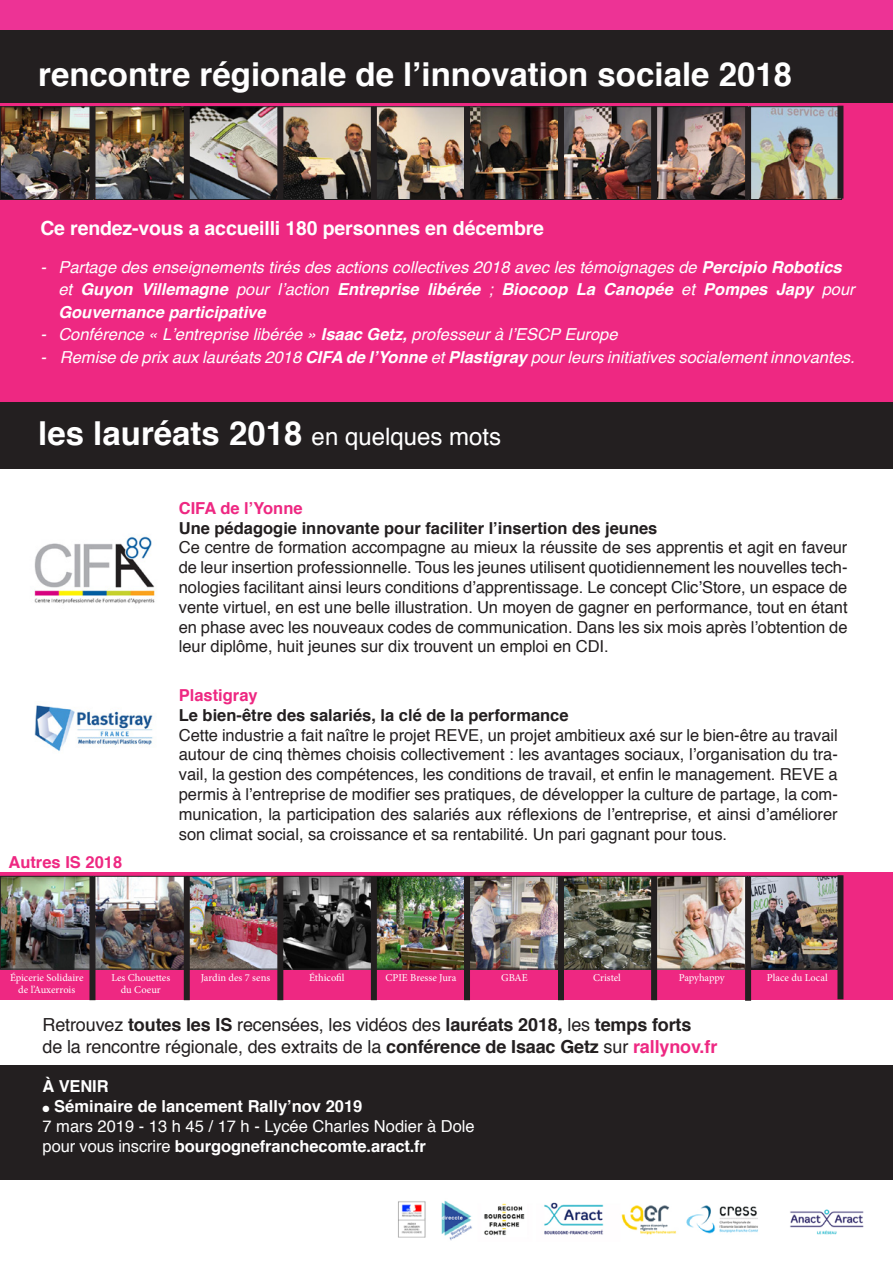
<style>
.page{position:relative;width:893px;height:1263px;background:#fff}
.page>*{position:absolute;margin:0;border:0;box-sizing:border-box;transform-origin:0 0}
.t1{font:700 33px "Helvetica";color:#fff}
.t2{font:700 19.5px "Helvetica";letter-spacing:-.01em;color:#fff}
.t3{font:18px "Helvetica";letter-spacing:-.01em;color:#231f20}
.t4{font:16.5px/19.8px "Helvetica";letter-spacing:-.005em;color:#231f20;text-align:justify}
.t5{font:italic 16.5px "Helvetica";color:#fff}
.t6{font:italic 700 16.5px/22.5px "Helvetica";color:#fff}
.t7{font:700 16.5px "Helvetica";color:#231f20}
.t8{font:700 16.5px "Helvetica";letter-spacing:-.01em;color:#fff}
.t9{font:16.5px "Helvetica";color:#fff}
.t10{font:700 16.5px "Helvetica";color:#ee2882}
.t11{font:10.5px "Minion Pro";color:#fff}
.s1{font-weight:700}
.s2{font-weight:400}
.s3{font-weight:400;font-size:24px}
.s4{font-weight:700;color:#ee2882}
</style>
<div class="page">
<div style="left:0;top:0;width:893px;height:108px;background:#231f20"></div>
<div style="left:0;top:1065px;width:893px;height:115px;background:#231f20"></div>
<img style="left:790px;top:1209px;width:74px;height:26px">
<img style="left:398px;top:1201px;width:360px;height:40px">
<img style="left:34px;top:536px;width:121px;height:68px">
<img style="left:34px;top:705px;width:119px;height:46px">
<div style="left:0;top:873px;width:893px;height:127px;background:#ee2882"></div>
<img style="left:2px;top:878px;width:835px;height:89px">
<div style="left:0;top:876px;width:94px;height:93px;border:1px solid #231f20"></div>
<div style="left:94px;top:876px;width:93px;height:93px;border:1px solid #231f20"></div>
<div style="left:187px;top:876px;width:94px;height:93px;border:1px solid #231f20"></div>
<div style="left:281px;top:876px;width:93px;height:93px;border:1px solid #231f20"></div>
<div style="left:374px;top:876px;width:94px;height:93px;border:1px solid #231f20"></div>
<div style="left:468px;top:876px;width:93px;height:93px;border:1px solid #231f20"></div>
<div style="left:561px;top:876px;width:94px;height:93px;border:1px solid #231f20"></div>
<div style="left:655px;top:876px;width:93px;height:93px;border:1px solid #231f20"></div>
<div style="left:748px;top:876px;width:94px;height:93px;border:1px solid #231f20"></div>
<div style="left:89px;top:876px;width:6px;height:124px;background:#231f20"></div>
<div style="left:184px;top:876px;width:6px;height:124px;background:#231f20"></div>
<div style="left:277px;top:876px;width:6px;height:124px;background:#231f20"></div>
<div style="left:371px;top:876px;width:6px;height:124px;background:#231f20"></div>
<div style="left:464px;top:876px;width:6px;height:124px;background:#231f20"></div>
<div style="left:558px;top:876px;width:6px;height:124px;background:#231f20"></div>
<div style="left:651px;top:876px;width:6px;height:124px;background:#231f20"></div>
<div style="left:745px;top:877px;width:6px;height:124px;background:#231f20"></div>
<div style="left:837px;top:875px;width:6px;height:124px;background:#231f20"></div>
<div style="left:0;top:0;width:893px;height:30px;background:#ed3395"></div>
<div style="left:0;top:103px;width:893px;height:336px;background:#ee2882"></div>
<img style="left:2px;top:108px;width:835px;height:90px">
<div style="left:0;top:106px;width:94px;height:94px;border:1px solid #231f20"></div>
<div style="left:94px;top:106px;width:93px;height:94px;border:1px solid #231f20"></div>
<div style="left:187px;top:106px;width:94px;height:94px;border:1px solid #231f20"></div>
<div style="left:281px;top:106px;width:93px;height:94px;border:1px solid #231f20"></div>
<div style="left:374px;top:106px;width:94px;height:94px;border:1px solid #231f20"></div>
<div style="left:468px;top:106px;width:93px;height:94px;border:1px solid #231f20"></div>
<div style="left:561px;top:106px;width:94px;height:94px;border:1px solid #231f20"></div>
<div style="left:655px;top:106px;width:93px;height:94px;border:1px solid #231f20"></div>
<div style="left:748px;top:106px;width:94px;height:94px;border:1px solid #231f20"></div>
<div style="left:89px;top:106px;width:6px;height:93px;background:#231f20"></div>
<div style="left:184px;top:106px;width:6px;height:93px;background:#231f20"></div>
<div style="left:277px;top:106px;width:6px;height:93px;background:#231f20"></div>
<div style="left:371px;top:106px;width:6px;height:93px;background:#231f20"></div>
<div style="left:464px;top:106px;width:6px;height:93px;background:#231f20"></div>
<div style="left:558px;top:106px;width:6px;height:93px;background:#231f20"></div>
<div style="left:651px;top:106px;width:6px;height:93px;background:#231f20"></div>
<div style="left:745px;top:107px;width:6px;height:93px;background:#231f20"></div>
<div style="left:837px;top:106px;width:6px;height:93px;background:#231f20"></div>
<div style="left:0;top:402px;width:893px;height:67px;background:#231f20"></div>
<p class="t1" style="left:38px;top:47px;width:755px">rencontre régionale de l’innovation sociale 2018</p>
<p class="t2" style="left:40px;top:213px;width:505px">Ce rendez-vous a accueilli 180 personnes en décembre</p>
<p class="t5" style="left:40px;top:254px;width:803px">- Partage des enseignements tirés des actions collectives 2018 avec les témoignages de <span class="s1">Percipio Robotics</span></p>
<p class="t6" style="left:58px;top:278px;width:798px"><span class="s2">et</span> Guyon Villemagne <span class="s2">pour l’action</span> Entreprise libérée <span class="s2">;</span> Biocoop La Canopée <span class="s2">et</span> Pompes Japy <span class="s2">pour<br></span>Gouvernance participative</p>
<p class="t5" style="left:40px;top:322px;width:579px">- Conférence « L’entreprise libérée » <span class="s1">Isaac Getz,</span> professeur à l’ESCP Europe</p>
<p class="t5" style="left:40px;top:344px;width:816px">- Remise de prix aux lauréats 2018 <span class="s1">CIFA de l’Yonne</span> et <span class="s1">Plastigray</span> pour leurs initiatives socialement innovantes.</p>
<p class="t1" style="left:38px;top:407px;width:464px">les lauréats 2018 <span class="s3">en quelques mots</span></p>
<p class="t10" style="left:9px;top:849px;width:115px">Autres IS 2018</p>
<p class="t10" style="left:179px;top:495px;width:125px">CIFA de l’Yonne</p>
<p class="t7" style="left:179px;top:514px;width:480px">Une pédagogie innovante pour faciliter l’insertion des jeunes</p>
<p class="t4" style="left:179px;top:538px;width:670px">Ce centre de formation accompagne au mieux la réussite de ses apprentis et agit en faveur de leur insertion professionnelle. Tous les jeunes utilisent quotidiennement les nouvelles tech&shy;nologies facilitant ainsi leurs conditions d’apprentissage. Le concept Clic’Store, un espace de vente virtuel, en est une belle illustration. Un moyen de gagner en performance, tout en étant en phase avec les nouveaux codes de communication. Dans les six mois après l’obtention de leur diplôme, huit jeunes sur dix trouvent un emploi en CDI.</p>
<p class="t10" style="left:179px;top:682px;width:80px">Plastigray</p>
<p class="t7" style="left:179px;top:701px;width:391px">Le bien-être des salariés, la clé de la performance</p>
<p class="t4" style="left:179px;top:725px;width:661px">Cette industrie a fait naître le projet REVE, un projet ambitieux axé sur le bien-être au travail autour de cinq thèmes choisis collectivement : les avantages sociaux, l’organisation du tra&shy;vail, la gestion des compétences, les conditions de travail, et enfin le management. REVE a permis à l’entreprise de modifier ses pratiques, de développer la culture de partage, la com&shy;munication, la participation des salariés aux réflexions de l’entreprise, et ainsi d’améliorer son climat social, sa croissance et sa rentabilité. Un pari gagnant pour tous.</p>
<p class="t11" style="left:10px;top:970px;width:75px">Épicerie Solidaire</p>
<p class="t11" style="left:18px;top:983px;width:58px">de l’Auxerrois</p>
<p class="t11" style="left:111px;top:970px;width:60px">Les Chouettes</p>
<p class="t11" style="left:121px;top:983px;width:41px">du Coeur</p>
<p class="t11" style="left:201px;top:970px;width:71px">Jardin des 7 sens</p>
<p class="t11" style="left:309px;top:970px;width:37px">Éthicofil</p>
<p class="t11" style="left:386px;top:970px;width:72px">CPIE Bresse Jura</p>
<p class="t11" style="left:501px;top:970px;width:28px">GBAE</p>
<p class="t11" style="left:593px;top:970px;width:29px">Cristel</p>
<p class="t11" style="left:679px;top:970px;width:47px">Papyhappy</p>
<p class="t11" style="left:767px;top:970px;width:62px">Place du Local</p>
<p class="t3" style="left:43px;top:1011px;width:650px">Retrouvez <span class="s1">toutes les IS</span> recensées, les vidéos des <span class="s1">lauréats 2018,</span> les <span class="s1">temps forts</span></p>
<p class="t3" style="left:43px;top:1033px;width:676px">de la rencontre régionale, des extraits de la <span class="s1">conférence de Isaac Getz</span> sur <span class="s4">rallynov.fr</span></p>
<p class="t8" style="left:43px;top:1073px;width:68px">À VENIR</p>
<p class="t8" style="left:43px;top:1093px;width:321px">● Séminaire de lancement Rally’nov 2019</p>
<p class="t9" style="left:43px;top:1113px;width:434px">7 mars 2019 - 13 h 45 / 17 h - Lycée Charles Nodier à Dole</p>
<p class="t8" style="left:43px;top:1133px;width:385px"><span class="s2">pour vous inscrire</span> bourgognefranchecomte.aract.fr</p>
</div>
